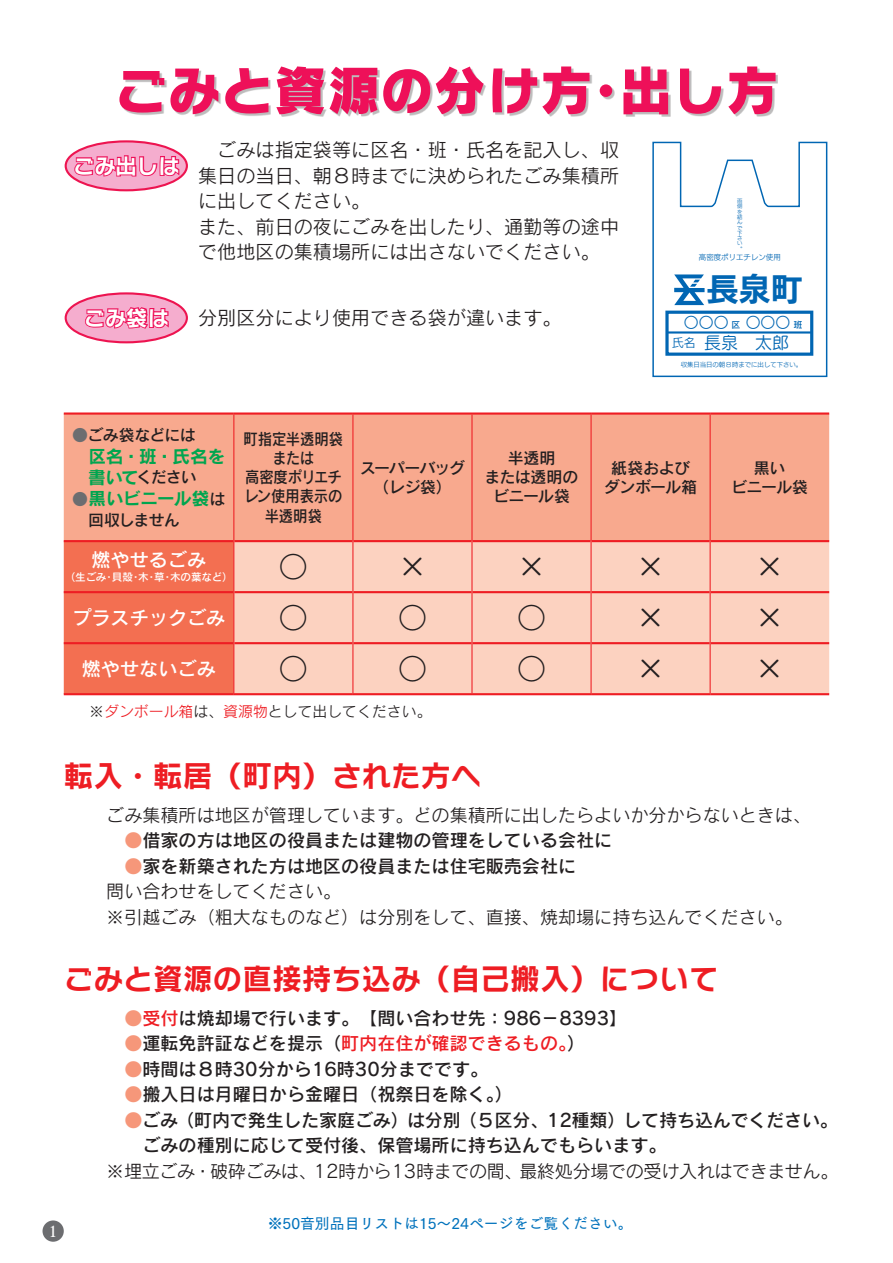
<style>
.page{position:relative;width:893px;height:1263px;background:#fff}
.page>*{position:absolute;margin:0;border:0;box-sizing:border-box;transform-origin:0 0}
.t1{font:53.1px "Rodin NTLG Pro EB";color:#ee1059}
.t2{font:31.95px "New Rodin Pro B";color:#0166b3}
.t3{font:29.7px "Rodin NTLG Pro B";color:#ee1d23}
.t4{font:27.6px "Seurat Pro M";color:#231f20}
.t5{font:21.3px "Rodin NTLG Pro B";color:#fff}
.t6{font:19.2px/25.5px "Rodin Pro M";color:#231f20}
.t7{font:19.2px "Rodin Pro DB";color:#fff}
.t8{font:18px/25.5px "Rodin Pro DB";color:#231f20}
.t9{font:18px/25.5px "Rodin Pro M";color:#231f20}
.t10{font:18px "Rodin Pro DB";color:#ee1d23}
.t11{font:17.55px "Rodin Pro B";letter-spacing:-.005em;color:#00a54f}
.t12{font:16.95px "Seurat Pro M";color:#0166b3}
.t13{font:15.9px/19.2px "Rodin Pro DB";letter-spacing:-.03em;color:#231f20;text-align:center}
.t14{font:15.9px/19.2px "Rodin Pro DB";letter-spacing:-.03em;color:#231f20;text-align:center;scale:.9 1}
.t15{font:15.9px/19.2px "Rodin Pro DB";letter-spacing:-.06em;color:#231f20;text-align:center}
.t16{font:14.85px "Tsuku Go Pro D";color:#0072bc}
.t17{font:14.85px "Rodin Pro M";color:#231f20}
.t18{font:14.85px "New Rodin Pro DB";color:#0166b3}
.t19{font:14.85px "Tsuku Min Pro B";color:#fff}
.t20{font:10.65px "Rodin Pro DB";letter-spacing:-.02em;color:#fff}
.t21{font:7.5px "New Rodin Pro M";color:#0166b3}
.t22{font:6.45px "New Rodin Pro M";color:#0166b3}
.t23{font:5.25px/5.2px "New Rodin Pro M";color:#0166b3;text-align:justify}
.s1{font-size:8.55px}
.s2{font-family:"New Rodin Pro M";font-size:11.7px}
.s3{color:#6c6d70}
.s4{font-family:"Rodin Pro B";font-size:17.55px;color:#00a54f}
.s5{font-family:"Rodin Pro DB";font-size:15.9px;color:#6c6d70}
.s6{font-family:"Rodin Pro DB";font-size:15.9px;color:#231f20}
.s7{color:#ee1d23}
.s8{color:#f6977a}
.s9{color:#231f20}
</style>
<div class="page">
<div style="left:43px;top:1220px;width:21px;height:22px;background:#6c6d70;border-radius:50%"></div>
<div style="left:121px;top:68px;width:657px;height:49px;background:#231f20;opacity:.3"></div>
<svg style="left:652px;top:141px;width:176px;height:237px"></svg>
<div style="left:66px;top:141px;width:121px;height:49px;background:#f5adce;border-radius:50%"></div>
<div style="left:65px;top:140px;width:123px;height:51px;border:2px solid #ed1450;border-radius:50%"></div>
<svg style="left:73px;top:154px;width:108px;height:24px"></svg>
<div style="left:66px;top:293px;width:121px;height:49px;background:#f5adce;border-radius:50%"></div>
<div style="left:65px;top:292px;width:123px;height:51px;border:2px solid #ed1450;border-radius:50%"></div>
<svg style="left:84px;top:307px;width:87px;height:37px"></svg>
<div style="left:64px;top:415px;width:765px;height:125px;background:#f8a98e"></div>
<div style="left:64px;top:542px;width:169px;height:151px;background:#f36f51"></div>
<div style="left:234px;top:542px;width:595px;height:151px;background:#fcd2c0"></div>
<hr style="left:64px;top:412px;width:170px;height:3px;background:#ee1d23">
<hr style="left:234px;top:412px;width:119px;height:3px;background:#ee1d23">
<hr style="left:353px;top:412px;width:119px;height:3px;background:#ee1d23">
<hr style="left:472px;top:412px;width:119px;height:3px;background:#ee1d23">
<hr style="left:591px;top:412px;width:119px;height:3px;background:#ee1d23">
<hr style="left:710px;top:412px;width:119px;height:3px;background:#ee1d23">
<hr style="left:64px;top:693px;width:170px;height:2px;background:#ee1d23">
<hr style="left:234px;top:693px;width:119px;height:2px;background:#ee1d23">
<hr style="left:353px;top:693px;width:119px;height:2px;background:#ee1d23">
<hr style="left:472px;top:693px;width:119px;height:2px;background:#ee1d23">
<hr style="left:591px;top:693px;width:119px;height:2px;background:#ee1d23">
<hr style="left:710px;top:693px;width:119px;height:2px;background:#ee1d23">
<hr style="left:64px;top:540px;width:169px;height:2px;background:#ee1d23">
<hr style="left:234px;top:540px;width:118px;height:2px;background:#ee1d23">
<hr style="left:353px;top:540px;width:118px;height:2px;background:#ee1d23">
<hr style="left:472px;top:540px;width:118px;height:2px;background:#ee1d23">
<hr style="left:592px;top:540px;width:118px;height:2px;background:#ee1d23">
<hr style="left:711px;top:540px;width:118px;height:2px;background:#ee1d23">
<hr style="left:64px;top:591px;width:169px;height:2px;background:#ee1d23">
<hr style="left:234px;top:591px;width:118px;height:2px;background:#ee1d23">
<hr style="left:353px;top:591px;width:118px;height:2px;background:#ee1d23">
<hr style="left:472px;top:591px;width:118px;height:2px;background:#ee1d23">
<hr style="left:592px;top:591px;width:118px;height:2px;background:#ee1d23">
<hr style="left:711px;top:591px;width:118px;height:2px;background:#ee1d23">
<hr style="left:64px;top:642px;width:169px;height:2px;background:#ee1d23">
<hr style="left:234px;top:642px;width:118px;height:2px;background:#ee1d23">
<hr style="left:353px;top:642px;width:118px;height:2px;background:#ee1d23">
<hr style="left:472px;top:642px;width:118px;height:2px;background:#ee1d23">
<hr style="left:592px;top:642px;width:118px;height:2px;background:#ee1d23">
<hr style="left:711px;top:642px;width:118px;height:2px;background:#ee1d23">
<hr style="left:233px;top:415px;width:1px;height:126px;background:#ee1d23">
<hr style="left:352px;top:415px;width:1px;height:126px;background:#ee1d23">
<hr style="left:471px;top:415px;width:2px;height:126px;background:#ee1d23">
<hr style="left:590px;top:415px;width:2px;height:126px;background:#ee1d23">
<hr style="left:710px;top:415px;width:1px;height:126px;background:#ee1d23">
<hr style="left:233px;top:541px;width:1px;height:51px;background:#ee1d23">
<hr style="left:352px;top:541px;width:1px;height:51px;background:#ee1d23">
<hr style="left:471px;top:541px;width:2px;height:51px;background:#ee1d23">
<hr style="left:590px;top:541px;width:2px;height:51px;background:#ee1d23">
<hr style="left:710px;top:541px;width:1px;height:51px;background:#ee1d23">
<hr style="left:233px;top:592px;width:1px;height:51px;background:#ee1d23">
<hr style="left:352px;top:592px;width:1px;height:51px;background:#ee1d23">
<hr style="left:471px;top:592px;width:2px;height:51px;background:#ee1d23">
<hr style="left:590px;top:592px;width:2px;height:51px;background:#ee1d23">
<hr style="left:710px;top:592px;width:1px;height:51px;background:#ee1d23">
<hr style="left:233px;top:643px;width:1px;height:50px;background:#ee1d23">
<hr style="left:352px;top:643px;width:1px;height:50px;background:#ee1d23">
<hr style="left:471px;top:643px;width:2px;height:50px;background:#ee1d23">
<hr style="left:590px;top:643px;width:2px;height:50px;background:#ee1d23">
<hr style="left:710px;top:643px;width:1px;height:50px;background:#ee1d23">
<h1 class="t1" style="left:114px;top:54px;width:666px">ごみと資源の分け方・出し方</h1>
<p class="t6" style="left:198px;top:136px;width:422px;text-indent:19px">ごみは指定袋等に区名・班・氏名を記入し、収集日の当日、朝８時までに決められたごみ集積所に出してください。<br>また、前日の夜にごみを出したり、通勤等の途中で他地区の集積場所には出さないでください。</p>
<p class="t5" style="left:73px;top:152px;width:108px">ごみ出しは</p>
<p class="t23" style="left:737px;top:198px;width:7px">両側を結んで下さい。</p>
<p class="t21" style="left:699px;top:251px;width:83px">高密度ポリエチレン使用</p>
<p class="t5" style="left:84px;top:304px;width:87px">ごみ袋は</p>
<p class="t6" style="left:198px;top:304px;width:365px">分別区分により使用できる袋が違います。</p>
<h2 class="t2" style="left:707px;top:262px;width:97px">長泉町</h2>
<p class="t18" style="left:684px;top:310px;width:120px">○○○ <span class="s1">区</span> ○○○ <span class="s1">班</span></p>
<p class="t12" style="left:672px;top:332px;width:119px"><span class="s2">氏名</span> 長泉　太郎</p>
<p class="t22" style="left:681px;top:359px;width:123px">収集日当日の朝8時までに出して下さい。</p>
<p class="t13" style="left:72px;top:425px;width:125px"><span class="s3">●</span>ごみ袋などには</p>
<p class="t11" style="left:89px;top:444px;width:138px">区名・班・氏名を</p>
<p class="t13" style="left:88px;top:467px;width:110px"><span class="s4">書いて</span>ください</p>
<p class="t11" style="left:72px;top:487px;width:155px"><span class="s5">●</span>黒いビニール袋<span class="s6">は</span></p>
<p class="t13" style="left:88px;top:510px;width:93px">回収しません</p>
<p class="t7" style="left:91px;top:547px;width:116px">燃やせるごみ</p>
<p class="t20" style="left:65px;top:570px;width:169px">（生ごみ・貝殻・木・草・木の葉など）</p>
<p class="t14" style="left:244px;top:429px;width:112px">町指定半透明袋または<br>高密度ポリエチレン使用表示の半透明袋</p>
<p class="t15" style="left:360px;top:457px;width:106px">スーパーバッグ（レジ袋）</p>
<p class="t13" style="left:484px;top:448px;width:96px">半透明<br>または透明のビニール袋</p>
<p class="t13" style="left:604px;top:457px;width:95px">紙袋およびダンボール箱</p>
<p class="t13" style="left:731px;top:457px;width:78px">黒い<br>ビニール袋</p>
<h3 class="t4" style="left:280px;top:548px;width:29px">○</h3>
<h3 class="t4" style="left:399px;top:548px;width:29px">×</h3>
<h3 class="t4" style="left:518px;top:548px;width:29px">×</h3>
<h3 class="t4" style="left:637px;top:548px;width:29px">×</h3>
<h3 class="t4" style="left:756px;top:548px;width:29px">×</h3>
<p class="t7" style="left:72px;top:605px;width:155px">プラスチックごみ</p>
<h3 class="t4" style="left:280px;top:599px;width:29px">○</h3>
<h3 class="t4" style="left:399px;top:599px;width:29px">○</h3>
<h3 class="t4" style="left:518px;top:599px;width:29px">○</h3>
<h3 class="t4" style="left:637px;top:599px;width:29px">×</h3>
<h3 class="t4" style="left:756px;top:599px;width:29px">×</h3>
<p class="t7" style="left:82px;top:656px;width:135px">燃やせないごみ</p>
<h3 class="t4" style="left:280px;top:650px;width:29px">○</h3>
<h3 class="t4" style="left:399px;top:650px;width:29px">○</h3>
<h3 class="t4" style="left:518px;top:650px;width:29px">○</h3>
<h3 class="t4" style="left:637px;top:650px;width:29px">×</h3>
<h3 class="t4" style="left:756px;top:650px;width:29px">×</h3>
<p class="t17" style="left:89px;top:702px;width:344px">※<span class="s7">ダンボール箱</span>は、<span class="s7">資源物</span>として出してください。</p>
<h3 class="t3" style="left:64px;top:756px;width:418px">転入・転居（町内）された方へ</h3>
<p class="t9" style="left:106px;top:801px;width:706px">ごみ集積所は地区が管理しています。どの集積所に出したらよいか分からないときは、</p>
<p class="t8" style="left:124px;top:827px;width:489px"><span class="s8">●</span>借家の方は地区の役員または建物の管理をしている会社に</p>
<p class="t8" style="left:124px;top:852px;width:453px"><span class="s8">●</span>家を新築された方は地区の役員または住宅販売会社に</p>
<p class="t9" style="left:106px;top:878px;width:688px">問い合わせをしてください。<br>※引越ごみ（粗大なものなど）は分別をして、直接、焼却場に持ち込んでください。</p>
<h3 class="t3" style="left:64px;top:959px;width:656px">ごみと資源の直接持ち込み（自己搬入）について</h3>
<p class="t8" style="left:124px;top:1004px;width:504px"><span class="s8">●</span><span class="s7">受付</span>は焼却場で行います。　【問い合わせ先：986－8393】</p>
<p class="t10" style="left:124px;top:1031px;width:462px"><span class="s8">●</span><span class="s9">運転免許証などを提示（</span>町内在住が確認できるもの。<span class="s9">）</span></p>
<p class="t8" style="left:124px;top:1055px;width:365px"><span class="s8">●</span>時間は８時30分から16時30分までです。</p>
<p class="t8" style="left:124px;top:1081px;width:390px"><span class="s8">●</span>搬入日は月曜日から金曜日（祝祭日を除く。）</p>
<p class="t8" style="left:106px;top:1106px;width:733px;text-indent:18px"><span class="s8">●</span>ごみ（町内で発生した家庭ごみ）は分別（５区分、12種類）して持ち込んでください。　　ごみの種別に応じて受付後、保管場所に持ち込んでもらいます。</p>
<p class="t9" style="left:106px;top:1158px;width:734px">※埋立ごみ・破砕ごみは、12時から13時までの間、最終処分場での受け入れはできません。</p>
<p class="t19" style="left:49px;top:1219px;width:9px">1</p>
<p class="t16" style="left:268px;top:1211px;width:367px">※50音別品目リストは15〜24ページをご覧ください。</p>
</div>
